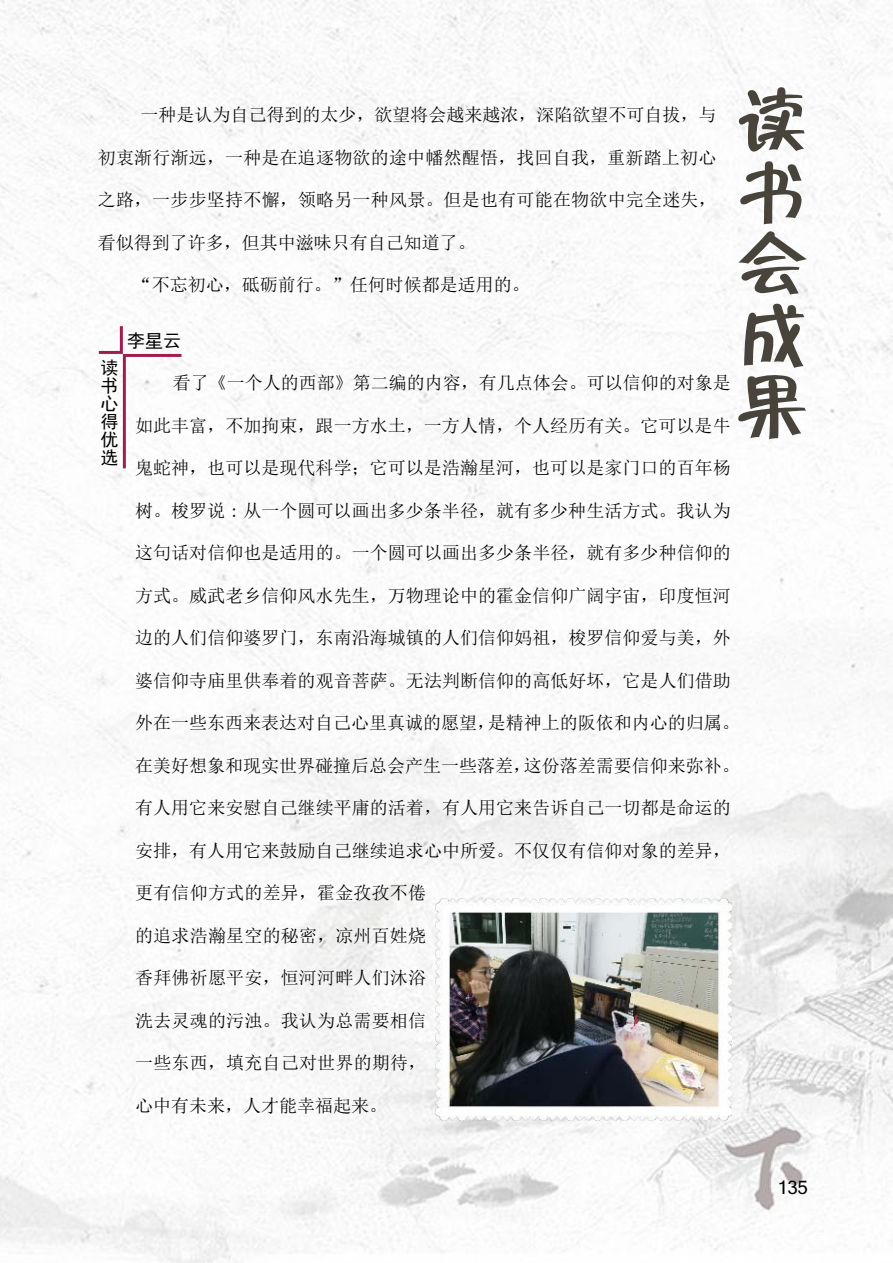
<style>
.page{position:relative;width:893px;height:1263px;background:#fff}
.page>*{position:absolute;margin:0;border:0;box-sizing:border-box;transform-origin:0 0}
.t1{font:72px/71.6px "FZZBHJW GB1 0";color:#48443c;text-align:justify}
.t2{font:18px "Sim Sun";letter-spacing:.005em;color:#000}
.t3{font:18px/18px "Sim Hei";color:#000;text-align:justify}
.t4{font:18px "Kartika";color:#000}
</style>
<div class="page">
<img style="left:0;top:0;width:893px;height:1263px">
<svg style="left:96px;top:323px;width:88px;height:148px"></svg>
<img style="left:435px;top:898px;width:296px;height:222px">
<h1 class="t1" style="left:736px;top:88px;width:72px">读书会成果</h1>
<p class="t2" style="left:140px;top:106px;width:577px">一种是认为自己得到的太少，欲望将会越来越浓，深陷欲望不可自拔，与</p>
<p class="t2" style="left:98px;top:148px;width:620px">初衷渐行渐远，一种是在追逐物欲的途中幡然醒悟，找回自我，重新踏上初心</p>
<p class="t2" style="left:98px;top:191px;width:620px">之路，一步步坚持不懈，领略另一种风景。但是也有可能在物欲中完全迷失，</p>
<p class="t2" style="left:98px;top:233px;width:380px">看似得到了许多，但其中滋味只有自己知道了。</p>
<p class="t2" style="left:134px;top:276px;width:398px">“不忘初心，砥砺前行。”任何时候都是适用的。</p>
<p class="t3" style="left:127px;top:332px;width:55px">李星云</p>
<p class="t3" style="left:101px;top:359px;width:19px">读书心得优选</p>
<p class="t2" style="left:173px;top:374px;width:559px">看了《一个人的西部》第二编的内容，有几点体会。可以信仰的对象是</p>
<p class="t2" style="left:135px;top:416px;width:597px">如此丰富，不加拘束，跟一方水土，一方人情，个人经历有关。它可以是牛</p>
<p class="t2" style="left:135px;top:459px;width:597px">鬼蛇神，也可以是现代科学；它可以是浩瀚星河，也可以是家门口的百年杨</p>
<p class="t2" style="left:135px;top:501px;width:597px">树。梭罗说 : 从一个圆可以画出多少条半径，就有多少种生活方式。我认为</p>
<p class="t2" style="left:135px;top:544px;width:597px">这句话对信仰也是适用的。一个圆可以画出多少条半径，就有多少种信仰的</p>
<p class="t2" style="left:135px;top:586px;width:597px">方式。威武老乡信仰风水先生，万物理论中的霍金信仰广阔宇宙，印度恒河</p>
<p class="t2" style="left:135px;top:629px;width:597px">边的人们信仰婆罗门，东南沿海城镇的人们信仰妈祖，梭罗信仰爱与美，外</p>
<p class="t2" style="left:135px;top:671px;width:597px">婆信仰寺庙里供奉着的观音菩萨。无法判断信仰的高低好坏，它是人们借助</p>
<p class="t2" style="left:135px;top:714px;width:606px">外在一些东西来表达对自己心里真诚的愿望，是精神上的阪依和内心的归属。</p>
<p class="t2" style="left:135px;top:756px;width:606px">在美好想象和现实世界碰撞后总会产生一些落差，这份落差需要信仰来弥补。</p>
<p class="t2" style="left:135px;top:799px;width:597px">有人用它来安慰自己继续平庸的活着，有人用它来告诉自己一切都是命运的</p>
<p class="t2" style="left:135px;top:841px;width:597px">安排，有人用它来鼓励自己继续追求心中所爱。不仅仅有信仰对象的差异，</p>
<p class="t2" style="left:135px;top:884px;width:293px">更有信仰方式的差异，霍金孜孜不倦</p>
<p class="t2" style="left:135px;top:926px;width:293px">的追求浩瀚星空的秘密，凉州百姓烧</p>
<p class="t2" style="left:135px;top:969px;width:293px">香拜佛祈愿平安，恒河河畔人们沐浴</p>
<p class="t2" style="left:135px;top:1011px;width:293px">洗去灵魂的污浊。我认为总需要相信</p>
<p class="t2" style="left:135px;top:1054px;width:293px">一些东西，填充自己对世界的期待，</p>
<p class="t2" style="left:135px;top:1096px;width:253px">心中有未来，人才能幸福起来。</p>
<p class="t4" style="left:777px;top:1176px;width:32px">135</p>
</div>
